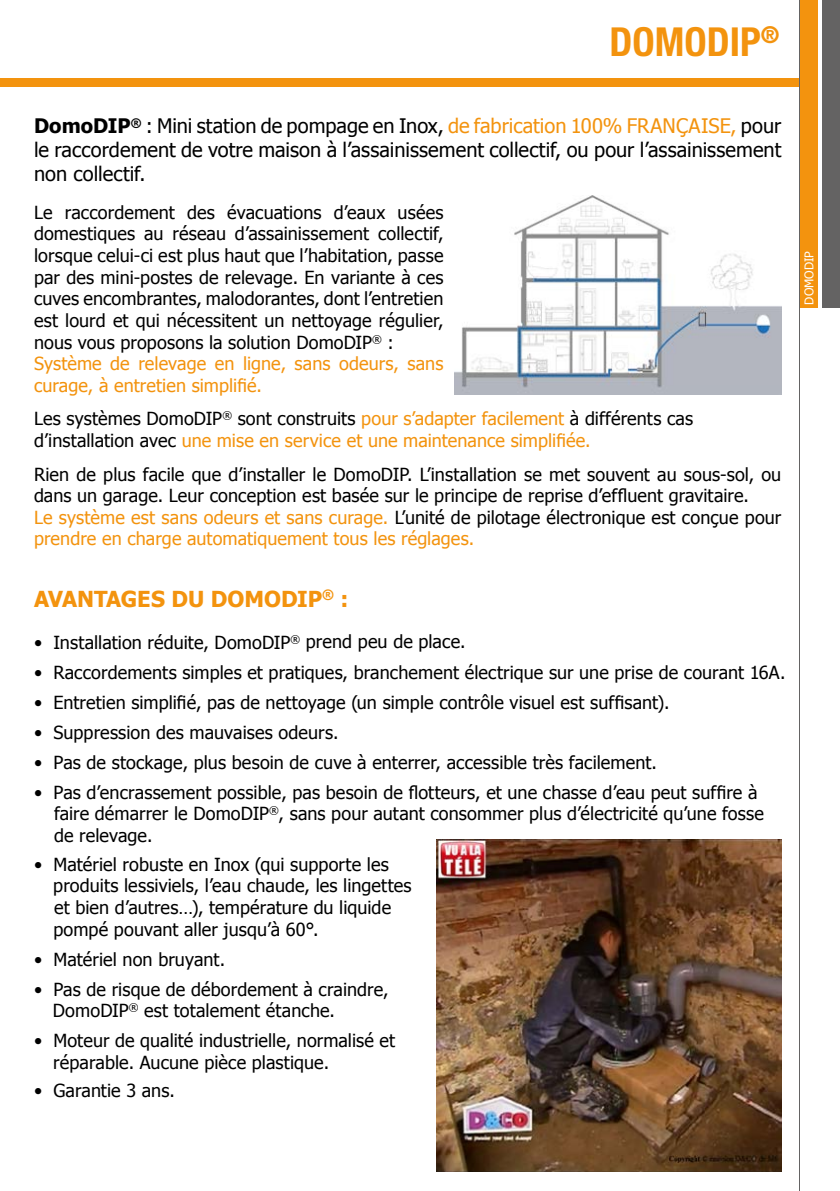
<style>
.page{position:relative;width:840px;height:1191px;background:#fff}
.page>*{position:absolute;margin:0;border:0;box-sizing:border-box;transform-origin:0 0}
.t1{font:700 condensed 40px "Helvetica Neue";color:#f3930e}
.t2{font:700 22px "Tahoma";color:#f3930e}
.t3{font:20px/24px "Tahoma";color:#000;text-align:justify}
.t4{font:18px/21.6px "Tahoma";letter-spacing:.005em;color:#000}
.t5{font:18px/21.6px "Tahoma";letter-spacing:.005em;color:#f3930e}
.t6{font:12px "Tahoma";color:#fff}
.s1{font-weight:700}
.s2{color:#f3930e}
.s3{color:#000}
</style>
<div class="page">
<div style="left:0;top:78px;width:801px;height:8px;background:#f3930e"></div>
<div style="left:799px;top:0;width:17px;height:307px;background:#f3930e"></div>
<div style="left:822px;top:0;width:17px;height:307px;background:#646363"></div>
<img style="left:454px;top:195px;width:326px;height:199px">
<img style="left:436px;top:839px;width:344px;height:332px">
<hr style="left:799px;top:0;width:1px;height:1191px;background:#646363">
<h1 class="t1" style="left:609px;top:9px;width:171px">DOMODIP<sup>®</sup></h1>
<p class="t3" style="left:34px;top:113px;width:748px"><span class="s1">DomoDIP</span><sup>®</sup> : Mini station de pompage en Inox, <span class="s2">de fabrication 100% FRANÇAISE,</span> pour le raccordement de votre maison à l’assainissement collectif, ou pour l’assainissement non collectif.</p>
<p class="t4" style="left:34px;top:201px;width:411px">Le raccordement des évacuations d’eaux usées domestiques au réseau d’assainissement collectif, lorsque celui-ci est plus haut que l’habitation, passe par des mini-postes de relevage. En variante à ces cuves encombrantes, malodorantes, dont l’entretien est lourd et qui nécessitent un nettoyage régulier, nous vous proposons la solution DomoDIP<sup>®</sup> :<br><span class="s2">Système de relevage en ligne, sans odeurs, sans curage, à entretien simplifié.</span></p>
<p class="t5" style="left:34px;top:407px;width:660px"><span class="s3">Les systèmes DomoDIP</span><sup>®</sup> <span class="s3">sont construits</span> pour s’adapter facilement <span class="s3">à différents cas d’installation avec</span> une mise en service et une maintenance simplifiée.</p>
<p class="t4" style="left:34px;top:462px;width:748px">Rien de plus facile que d’installer le DomoDIP. L’installation se met souvent au sous-sol, ou dans un garage. Leur conception est basée sur le principe de reprise d’effluent gravitaire.<br><span class="s2">Le système est sans odeurs et sans curage.</span> L’unité de pilotage électronique est conçue pour <span class="s2">prendre en charge automatiquement tous les réglages.</span></p>
<p class="t2" style="left:34px;top:583px;width:316px">AVANTAGES DU DOMODIP<sup>®</sup> :</p>
<p class="t4" style="left:34px;top:630px;width:433px">• Installation réduite, DomoDIP<sup>®</sup> prend peu de place.</p>
<p class="t4" style="left:34px;top:660px;width:752px">• Raccordements simples et pratiques, branchement électrique sur une prise de courant 16A.</p>
<p class="t4" style="left:34px;top:690px;width:636px">• Entretien simplifié, pas de nettoyage (un simple contrôle visuel est suffisant).</p>
<p class="t4" style="left:34px;top:720px;width:306px">• Suppression des mauvaises odeurs.</p>
<p class="t4" style="left:34px;top:750px;width:624px">• Pas de stockage, plus besoin de cuve à enterrer, accessible très facilement.</p>
<p class="t4" style="left:54px;top:780px;width:711px;text-indent:-20px">• Pas d’encrassement possible, pas besoin de flotteurs, et une chasse d’eau peut suffire à faire démarrer le DomoDIP<sup>®</sup>, sans pour autant consommer plus d’électricité qu’une fosse de relevage.</p>
<p class="t4" style="left:53px;top:852px;width:360px;text-indent:-19px">• Matériel robuste en Inox (qui supporte les produits lessiviels, l’eau chaude, les lingettes et bien d’autres…), température du liquide pompé pouvant aller jusqu’à 60°.</p>
<p class="t4" style="left:34px;top:947px;width:192px">• Matériel non bruyant.</p>
<p class="t4" style="left:53px;top:977px;width:337px;text-indent:-19px">• Pas de risque de débordement à craindre,<br>DomoDIP<sup>®</sup> est totalement étanche.</p>
<p class="t4" style="left:53px;top:1029px;width:343px;text-indent:-19px">• Moteur de qualité industrielle, normalisé et réparable. Aucune pièce plastique.</p>
<p class="t4" style="left:34px;top:1078px;width:142px">• Garantie 3 ans.</p>
<p class="t6" style="left:800px;top:304px;width:55px;rotate:-90deg">DOMODIP</p>
</div>
